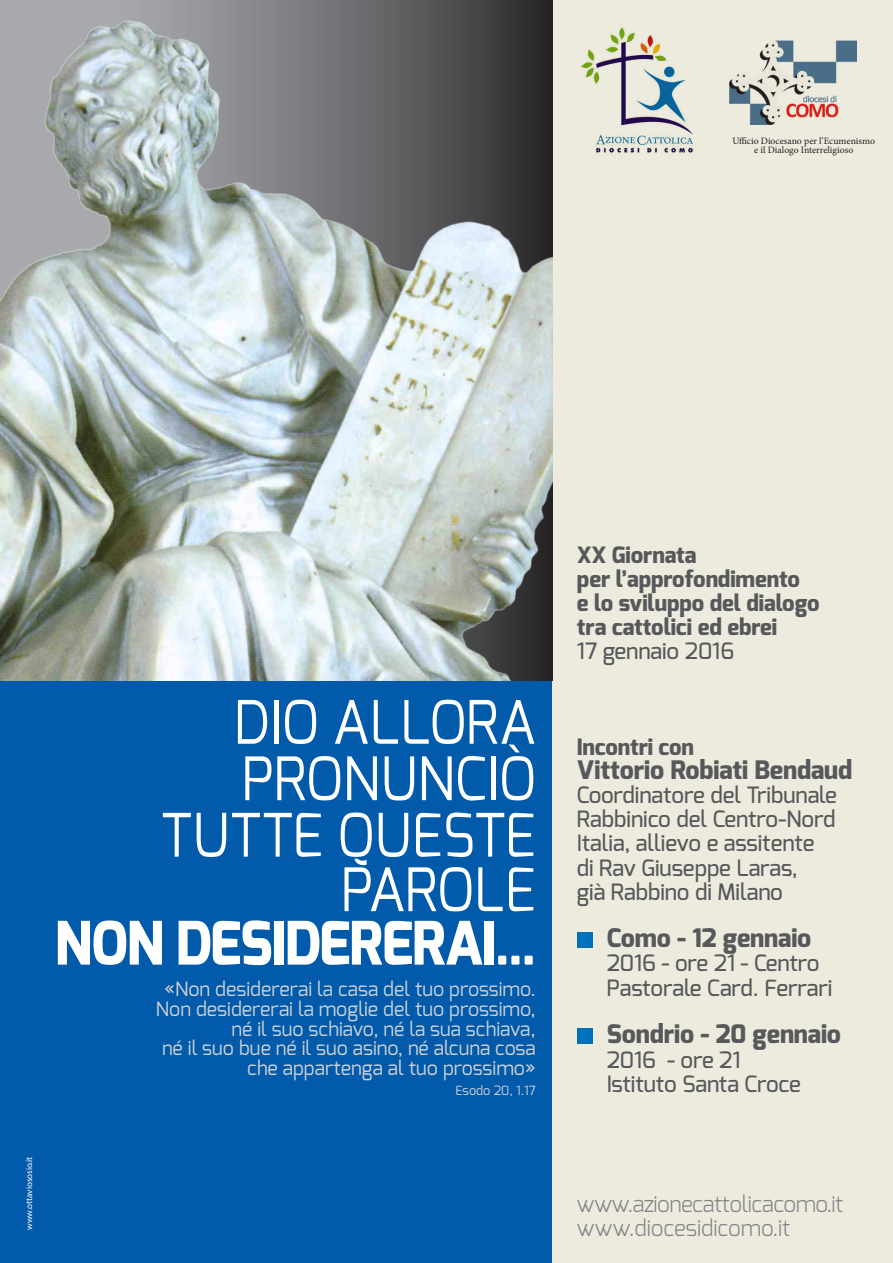
<style>
.page{position:relative;width:893px;height:1263px;background:#fff}
.page>*{position:absolute;margin:0;border:0;box-sizing:border-box;transform-origin:0 0}
.t1{font:59.85px "Exo";color:#fff;scale:.92 1}
.t2{font:800 59.85px "Exo";letter-spacing:-.02em;color:#fff;scale:.92 1}
.t3{font:800 25.5px "Exo";letter-spacing:-.005em;color:#57585a}
.t4{font:500 22.5px/24px "Exo";letter-spacing:-.005em;color:#57585a}
.t5{font:800 22.5px/24px "Exo";letter-spacing:-.005em;color:#57585a}
.t6{font:300 22.5px/24px "Exo";letter-spacing:-.025em;color:#808285}
.t7{font:19.65px/19.6px "Exo";letter-spacing:-.01em;color:#d1d2d4;text-align:right}
.t8{font:12.75px "Exo";color:#d1d2d4}
.t9{font:9.75px/9.8px "Minion Pro";color:#231f20;text-align:center}
.t10{font:9px "Myriad Pro";letter-spacing:-.005em;color:#fff}
</style>
<div class="page">
<div style="left:0;top:680px;width:553px;height:583px;background:#015aaa"></div>
<div style="left:553px;top:0;width:340px;height:1263px;background:#ecebde"></div>
<div style="left:577px;top:932px;width:15px;height:15px;background:#0072bc"></div>
<div style="left:577px;top:1028px;width:15px;height:15px;background:#0072bc"></div>
<img style="left:581px;top:27px;width:112px;height:126px">
<img style="left:730px;top:40px;width:126px;height:85px">
<img style="left:0;top:0;width:553px;height:680px">
<p class="t9" style="left:732px;top:136px;width:144px">Ufficio Diocesano per l’Ecumenismo e il Dialogo Interreligioso</p>
<p class="t10" style="left:24px;top:1230px;width:75px;rotate:-90deg">www.ottaviososio.it</p>
<h1 class="t1" style="left:233px;top:684px;width:330px">dio allora</h1>
<h1 class="t1" style="left:242px;top:740px;width:321px">pronunciò</h1>
<h1 class="t1" style="left:160px;top:797px;width:409px">tutte queste</h1>
<h1 class="t1" style="left:341px;top:851px;width:36px">PAROLE</h1>
<h1 class="t2" style="left:55px;top:905px;width:524px">non desidererai...</h1>
<p class="t7" style="left:156px;top:979px;width:381px">«Non desidererai la casa del tuo prossimo.<br>Non desidererai la moglie del tuo prossimo, né il suo schiavo, né la sua schiava,<br>né il suo bue né il suo asino, né alcuna cosa che appartenga al tuo prossimo»</p>
<p class="t8" style="left:455px;top:1082px;width:82px">Esodo 20, 1.17</p>
<p class="t5" style="left:577px;top:543px;width:244px">XX Giornata<br>per l’approfondimento<br>e lo sviluppo del dialogo tra cattolici ed ebrei</p>
<p class="t4" style="left:577px;top:639px;width:159px">17 gennaio 2016</p>
<p class="t5" style="left:577px;top:735px;width:119px">Incontri con</p>
<p class="t3" style="left:577px;top:754px;width:277px">Vittorio Robiati Bendaud</p>
<p class="t4" style="left:577px;top:783px;width:261px">Coordinatore del Tribunale<br>Rabbinico del Centro-Nord<br>Italia, allievo e assitente di Rav Giuseppe Laras,<br>già Rabbino di Milano</p>
<p class="t3" style="left:607px;top:922px;width:206px">Como - 12 gennaio</p>
<p class="t4" style="left:607px;top:951px;width:227px">2016 - ore 21 - Centro<br>Pastorale Card. Ferrari</p>
<p class="t3" style="left:607px;top:1018px;width:236px">Sondrio - 20 gennaio</p>
<p class="t4" style="left:607px;top:1047px;width:196px">2016 - ore 21<br>Istituto Santa Croce</p>
<p class="t6" style="left:577px;top:1191px;width:268px">www.azionecattolicacomo.it www.diocesidicomo.it</p>
</div>
